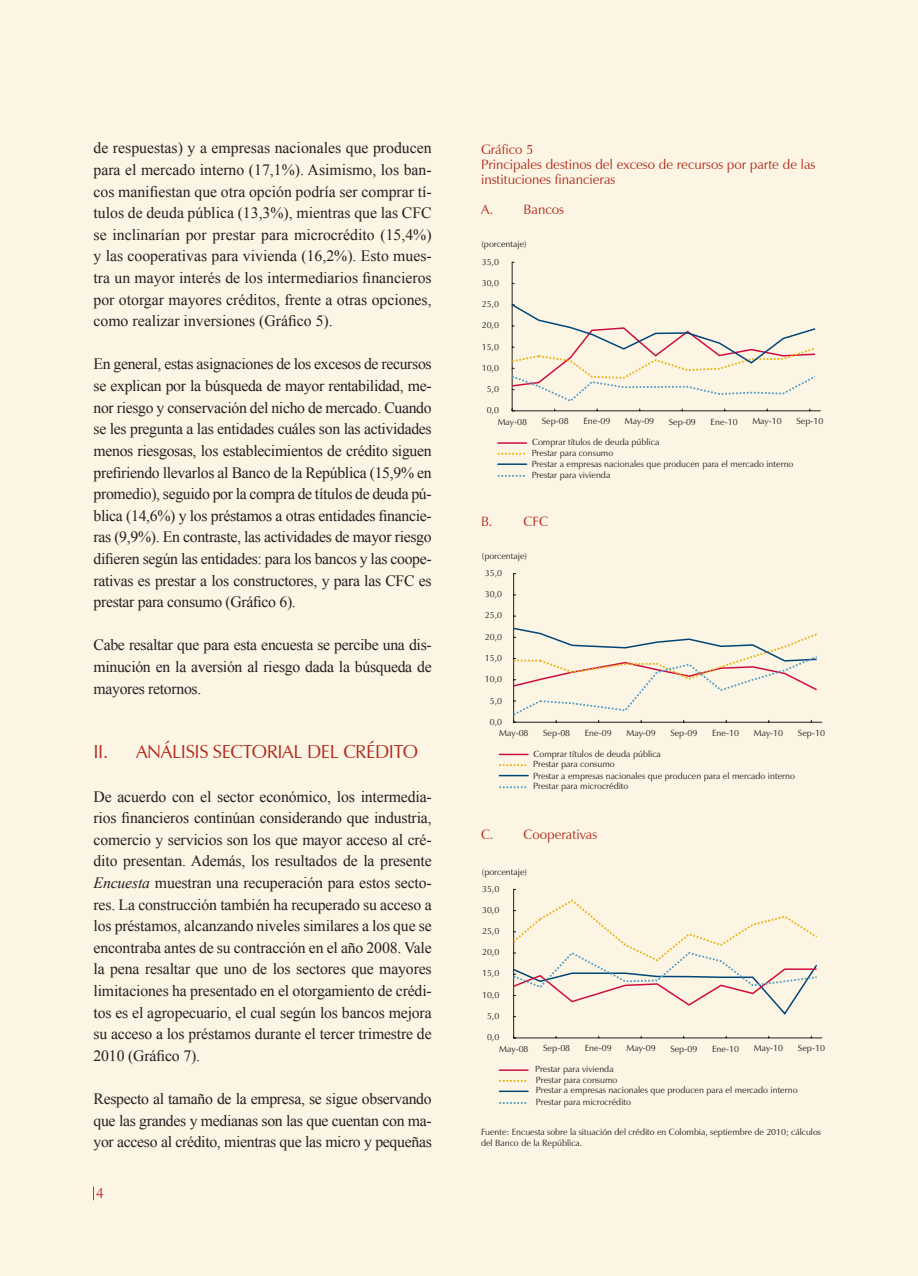
<style>
.page{position:relative;width:918px;height:1276px;background:#fff}
.page>*{position:absolute;margin:0;border:0;box-sizing:border-box;transform-origin:0 0}
.título_A{font:18.75px "Zapf Humanist 601 BT";letter-spacing:-.02em;color:#b1291a}
.corrido1{font:15.75px/21.6px "Times New Roman";letter-spacing:-.02em;color:#231f20;text-align:justify}
.t1{font:15px "Zapf Humanist 601 BT";color:#d1232a}
.titulo_grafico{font:13.5px/15px "Zapf Humanist 601 BT";color:#b1291a}
.pie_grafica{font:9px/10.4px "Zapf Humanist 601 BT";color:#231f20}
.s1{font-style:italic}
</style>
<div class="page">
<div style="left:0;top:0;width:917px;height:1276px;background:#fcf5e4"></div>
<svg style="left:93px;top:1186px;width:1px;height:14px"></svg>
<svg style="left:511px;top:262px;width:310px;height:149px"></svg>
<hr style="left:498px;top:442px;width:29px;height:2px;background:#cd0d40">
<svg style="left:498px;top:453px;width:27px;height:1px"></svg>
<svg style="left:498px;top:475px;width:27px;height:2px"></svg>
<hr style="left:498px;top:463px;width:29px;height:2px;background:#004577">
<svg style="left:513px;top:573px;width:310px;height:150px"></svg>
<hr style="left:499px;top:753px;width:29px;height:2px;background:#cd0d40">
<svg style="left:499px;top:764px;width:28px;height:2px"></svg>
<svg style="left:499px;top:786px;width:28px;height:2px"></svg>
<svg style="left:499px;top:775px;width:29px;height:1px"></svg>
<svg style="left:513px;top:888px;width:310px;height:150px"></svg>
<hr style="left:499px;top:1069px;width:29px;height:2px;background:#cd0d40">
<svg style="left:499px;top:1080px;width:28px;height:1px"></svg>
<svg style="left:499px;top:1102px;width:28px;height:2px"></svg>
<hr style="left:499px;top:1090px;width:29px;height:2px;background:#004577">
<p class="corrido1" style="left:94px;top:137px;width:340px">de respuestas) y a empresas nacionales que producen para el mercado interno (17,1%). Asimismo, los ban&shy;cos manifiestan que otra opción podría ser comprar tí&shy;tulos de deuda pública (13,3%), mientras que las CFC se inclinarían por prestar para microcrédito (15,4%) y las cooperativas para vivienda (16,2%). Esto mues&shy;tra un mayor interés de los intermediarios financieros por otorgar mayores créditos, frente a otras opciones, como realizar inversiones (Gráfico 5).</p>
<p class="corrido1" style="left:94px;top:353px;width:340px">En general, estas asignaciones de los excesos de recursos se explican por la búsqueda de mayor rentabilidad, me&shy;nor riesgo y conservación del nicho de mercado. Cuando se les pregunta a las entidades cuáles son las actividades menos riesgosas, los establecimientos de crédito siguen prefiriendo llevarlos al Banco de la República (15,9% en promedio), seguido por la compra de títulos de deuda pú&shy;blica (14,6%) y los préstamos a otras entidades financie&shy;ras (9,9%). En contraste, las actividades de mayor riesgo difieren según las entidades: para los bancos y las coope&shy;rativas es prestar a los constructores, y para las CFC es prestar para consumo (Gráfico 6).</p>
<p class="corrido1" style="left:94px;top:634px;width:340px">Cabe resaltar que para esta encuesta se percibe una dis&shy;minución en la aversión al riesgo dada la búsqueda de mayores retornos.</p>
<p class="título_A" style="left:94px;top:740px;width:326px">II. ANÁLISIS SECTORIAL DEL CRÉDITO</p>
<p class="corrido1" style="left:94px;top:785px;width:340px">De acuerdo con el sector económico, los intermedia&shy;rios financieros continúan considerando que industria, comercio y servicios son los que mayor acceso al cré&shy;dito presentan. Además, los resultados de la presente <span class="s1">Encuesta</span> muestran una recuperación para estos secto&shy;res. La construcción también ha recuperado su acceso a los préstamos, alcanzando niveles similares a los que se encontraba antes de su contracción en el año 2008. Vale la pena resaltar que uno de los sectores que mayores limitaciones ha presentado en el otorgamiento de crédi&shy;tos es el agropecuario, el cual según los bancos mejora su acceso a los préstamos durante el tercer trimestre de 2010 (Gráfico 7).</p>
<p class="corrido1" style="left:94px;top:1087px;width:340px">Respecto al tamaño de la empresa, se sigue observando que las grandes y medianas son las que cuentan con ma&shy;yor acceso al crédito, mientras que las micro y pequeñas</p>
<p class="t1" style="left:96px;top:1184px;width:10px">4</p>
<p class="titulo_grafico" style="left:481px;top:142px;width:54px">Gráfico 5</p>
<p class="titulo_grafico" style="left:481px;top:157px;width:336px">Principales destinos del exceso de recursos por parte de las instituciones financieras</p>
<p class="titulo_grafico" style="left:481px;top:202px;width:84px">A. Bancos</p>
<p class="pie_grafica" style="left:482px;top:240px;width:47px">(porcentaje)</p>
<p class="pie_grafica" style="left:482px;top:258px;width:19px">35,0</p>
<p class="pie_grafica" style="left:482px;top:279px;width:19px">30,0</p>
<p class="pie_grafica" style="left:482px;top:300px;width:19px">25,0</p>
<p class="pie_grafica" style="left:482px;top:321px;width:19px">20,0</p>
<p class="pie_grafica" style="left:482px;top:342px;width:19px">15,0</p>
<p class="pie_grafica" style="left:482px;top:363px;width:19px">10,0</p>
<p class="pie_grafica" style="left:487px;top:385px;width:14px">5,0</p>
<p class="pie_grafica" style="left:487px;top:406px;width:14px">0,0</p>
<p class="pie_grafica" style="left:498px;top:417px;width:31px">May-08</p>
<p class="pie_grafica" style="left:542px;top:417px;width:29px">Sep-08</p>
<p class="pie_grafica" style="left:583px;top:417px;width:28px">Ene-09</p>
<p class="pie_grafica" style="left:625px;top:417px;width:31px">May-09</p>
<p class="pie_grafica" style="left:669px;top:417px;width:29px">Sep-09</p>
<p class="pie_grafica" style="left:711px;top:417px;width:28px">Ene-10</p>
<p class="pie_grafica" style="left:752px;top:417px;width:31px">May-10</p>
<p class="pie_grafica" style="left:796px;top:417px;width:29px">Sep-10</p>
<p class="pie_grafica" style="left:532px;top:438px;width:129px">Comprar títulos de deuda pública<br>Prestar para consumo</p>
<p class="pie_grafica" style="left:532px;top:459px;width:263px;line-height:10.9px">Prestar a empresas nacionales que producen para el mercado interno<br>Prestar para vivienda</p>
<p class="titulo_grafico" style="left:481px;top:514px;width:68px">B. CFC</p>
<p class="pie_grafica" style="left:482px;top:552px;width:47px">(porcentaje)</p>
<p class="pie_grafica" style="left:485px;top:568px;width:19px">35,0</p>
<p class="pie_grafica" style="left:485px;top:590px;width:19px">30,0</p>
<p class="pie_grafica" style="left:485px;top:611px;width:19px">25,0</p>
<p class="pie_grafica" style="left:485px;top:632px;width:19px">20,0</p>
<p class="pie_grafica" style="left:485px;top:653px;width:19px">15,0</p>
<p class="pie_grafica" style="left:485px;top:675px;width:19px">10,0</p>
<p class="pie_grafica" style="left:490px;top:696px;width:14px">5,0</p>
<p class="pie_grafica" style="left:490px;top:717px;width:14px">0,0</p>
<p class="pie_grafica" style="left:499px;top:729px;width:31px">May-08</p>
<p class="pie_grafica" style="left:543px;top:728px;width:29px">Sep-08</p>
<p class="pie_grafica" style="left:585px;top:728px;width:28px">Ene-09</p>
<p class="pie_grafica" style="left:626px;top:728px;width:31px">May-09</p>
<p class="pie_grafica" style="left:670px;top:729px;width:29px">Sep-09</p>
<p class="pie_grafica" style="left:712px;top:729px;width:28px">Ene-10</p>
<p class="pie_grafica" style="left:754px;top:728px;width:31px">May-10</p>
<p class="pie_grafica" style="left:798px;top:728px;width:29px">Sep-10</p>
<p class="pie_grafica" style="left:533px;top:749px;width:129px">Comprar títulos de deuda pública<br>Prestar para consumo</p>
<p class="pie_grafica" style="left:533px;top:771px;width:263px;line-height:10.9px">Prestar a empresas nacionales que producen para el mercado interno<br>Prestar para microcrédito</p>
<p class="titulo_grafico" style="left:481px;top:826px;width:118px">C. Cooperativas</p>
<p class="pie_grafica" style="left:482px;top:867px;width:47px">(porcentaje)</p>
<p class="pie_grafica" style="left:482px;top:884px;width:19px">35,0</p>
<p class="pie_grafica" style="left:482px;top:905px;width:19px">30,0</p>
<p class="pie_grafica" style="left:482px;top:926px;width:19px">25,0</p>
<p class="pie_grafica" style="left:482px;top:948px;width:19px">20,0</p>
<p class="pie_grafica" style="left:482px;top:969px;width:19px">15,0</p>
<p class="pie_grafica" style="left:482px;top:990px;width:19px">10,0</p>
<p class="pie_grafica" style="left:487px;top:1011px;width:14px">5,0</p>
<p class="pie_grafica" style="left:487px;top:1032px;width:14px">0,0</p>
<p class="pie_grafica" style="left:499px;top:1044px;width:31px">May-08</p>
<p class="pie_grafica" style="left:543px;top:1044px;width:29px">Sep-08</p>
<p class="pie_grafica" style="left:585px;top:1044px;width:28px">Ene-09</p>
<p class="pie_grafica" style="left:626px;top:1044px;width:31px">May-09</p>
<p class="pie_grafica" style="left:670px;top:1044px;width:29px">Sep-09</p>
<p class="pie_grafica" style="left:712px;top:1044px;width:28px">Ene-10</p>
<p class="pie_grafica" style="left:754px;top:1044px;width:31px">May-10</p>
<p class="pie_grafica" style="left:798px;top:1044px;width:29px">Sep-10</p>
<p class="pie_grafica" style="left:535px;top:1065px;width:264px">Prestar para vivienda<br>Prestar para consumo<br>Prestar a empresas nacionales que producen para el mercado interno</p>
<p class="pie_grafica" style="left:536px;top:1097px;width:97px">Prestar para microcrédito</p>
<p class="pie_grafica" style="left:481px;top:1126px;width:342px;line-height:10.8px">Fuente: Encuesta sobre la situación del crédito en Colombia, septiembre de 2010; cálculos del Banco de la República.</p>
</div>
